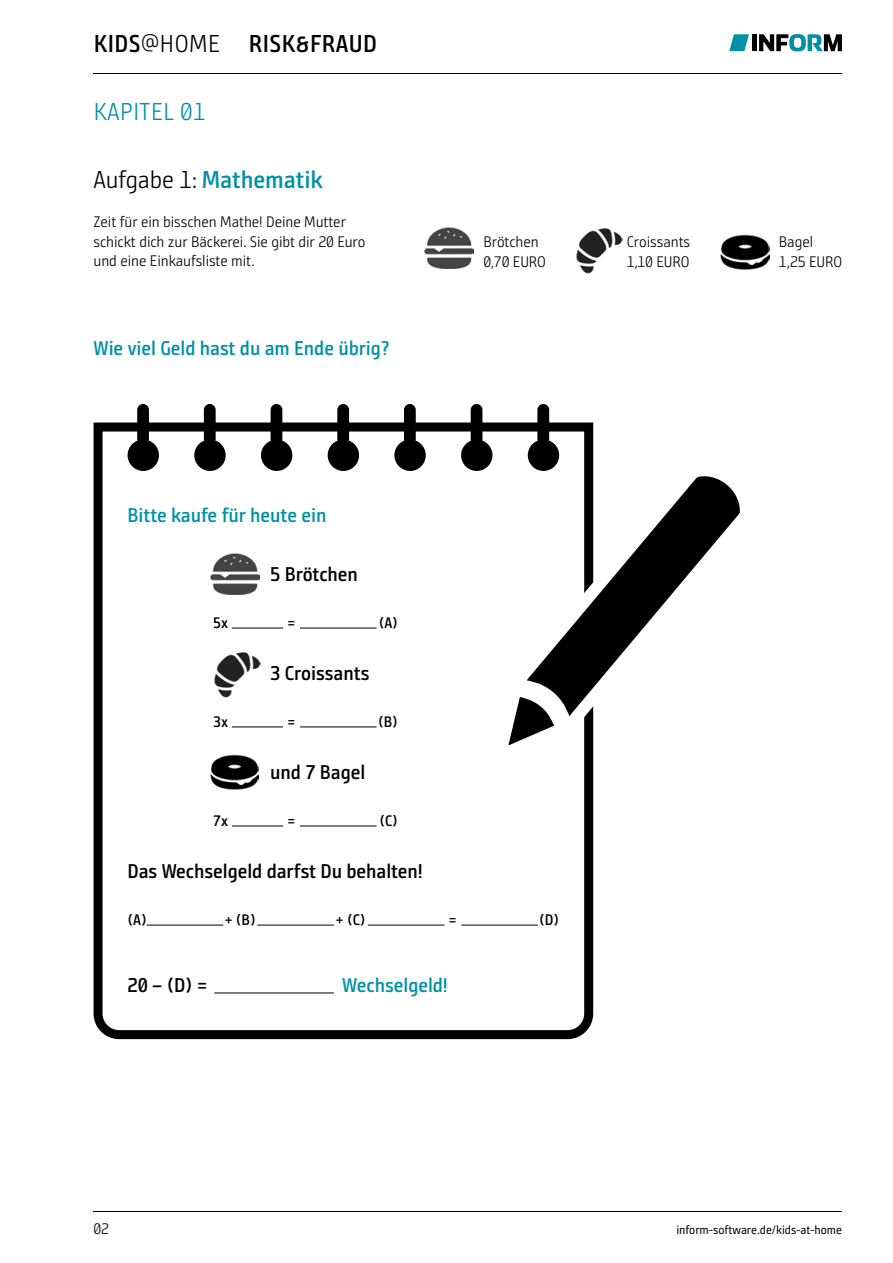
<style>
.page{position:relative;width:893px;height:1263px;background:#fff}
.page>*{position:absolute;margin:0;border:0;box-sizing:border-box;transform-origin:0 0}
.t1{font:700 24.45px "Bunday Sans Pro SG Se";letter-spacing:-.005em;color:#0091a7}
.t2{font:700 24.45px "Bunday Sans Pro SG Se";letter-spacing:.02em;color:#000}
.t3{font:24.45px "Bunday Sans Pro SG Se Ligh";letter-spacing:.02em;color:#0091a7}
.t4{font:700 19.95px "Bunday Sans Pro SG Se";letter-spacing:-.005em;color:#000}
.t5{font:700 19.95px "Bunday Sans Pro SG Se";letter-spacing:-.005em;color:#0091a7}
.t6{font:15.3px/19.5px "Bunday Sans Pro SG Se Ligh";letter-spacing:-.005em;color:#000}
.t7{font:700 15.3px "Bunday Sans Pro SG Se";color:#000}
.t8{font:12.15px "Bunday Sans Pro SG";letter-spacing:-.005em;color:#000}
.s1{font-family:"Bunday Sans Pro SG Se Ligh";font-weight:400}
.s2{font-family:"Bunday Sans Pro SG Se Ligh";font-weight:400;color:#000}
</style>
<div class="page">
<hr style="left:94px;top:74px;width:748px;height:1px;background:#000">
<svg style="left:729px;top:34px;width:20px;height:17px"></svg>
<svg style="left:759px;top:34px;width:83px;height:17px"></svg>
<div style="left:752px;top:34px;width:5px;height:17px;background:#000"></div>
<img style="left:424px;top:227px;width:49px;height:41px">
<img style="left:576px;top:228px;width:46px;height:46px">
<img style="left:720px;top:234px;width:49px;height:36px">
<hr style="left:94px;top:1211px;width:748px;height:1px;background:#000">
<svg style="left:93px;top:418px;width:501px;height:622px"></svg>
<div style="left:128px;top:440px;width:31px;height:31px;background:#000;border-radius:50%"></div>
<div style="left:137px;top:404px;width:12px;height:41px;background:#000;border-radius:6px"></div>
<div style="left:194px;top:440px;width:32px;height:31px;background:#000;border-radius:50%"></div>
<div style="left:204px;top:404px;width:12px;height:41px;background:#000;border-radius:6px"></div>
<div style="left:261px;top:440px;width:31px;height:31px;background:#000;border-radius:50%"></div>
<div style="left:271px;top:404px;width:11px;height:41px;background:#000;border-radius:6px"></div>
<div style="left:328px;top:440px;width:31px;height:31px;background:#000;border-radius:50%"></div>
<div style="left:337px;top:404px;width:12px;height:41px;background:#000;border-radius:6px"></div>
<div style="left:394px;top:440px;width:32px;height:31px;background:#000;border-radius:50%"></div>
<div style="left:404px;top:404px;width:12px;height:41px;background:#000;border-radius:6px"></div>
<div style="left:461px;top:440px;width:31px;height:31px;background:#000;border-radius:50%"></div>
<div style="left:471px;top:404px;width:11px;height:41px;background:#000;border-radius:6px"></div>
<div style="left:528px;top:440px;width:31px;height:31px;background:#000;border-radius:50%"></div>
<div style="left:537px;top:404px;width:12px;height:41px;background:#000;border-radius:6px"></div>
<img style="left:211px;top:553px;width:49px;height:41px">
<hr style="left:232px;top:628px;width:51px;height:1px;background:#000">
<hr style="left:300px;top:628px;width:77px;height:1px;background:#000">
<hr style="left:232px;top:726px;width:51px;height:1px;background:#000">
<hr style="left:300px;top:726px;width:77px;height:1px;background:#000">
<img style="left:207px;top:644px;width:53px;height:54px">
<hr style="left:232px;top:826px;width:51px;height:1px;background:#000">
<hr style="left:300px;top:826px;width:77px;height:1px;background:#000">
<hr style="left:147px;top:925px;width:76px;height:1px;background:#000">
<hr style="left:214px;top:992px;width:120px;height:1px;background:#000">
<hr style="left:257px;top:925px;width:77px;height:1px;background:#000">
<hr style="left:368px;top:925px;width:76px;height:1px;background:#000">
<hr style="left:461px;top:925px;width:77px;height:1px;background:#000">
<img style="left:210px;top:752px;width:49px;height:39px">
<svg style="left:482px;top:461px;width:258px;height:315px"></svg>
<h1 class="t2" style="left:94px;top:28px;width:285px">KIDS<span class="s1">@HOME</span> RISK&amp;FRAUD</h1>
<h1 class="t3" style="left:94px;top:96px;width:113px">KAPITEL 01</h1>
<h1 class="t1" style="left:94px;top:164px;width:231px"><span class="s2">Aufgabe 1:</span> Mathematik</h1>
<p class="t6" style="left:94px;top:212px;width:273px">Zeit für ein bisschen Mathe! Deine Mutter schickt dich zur Bäckerei. Sie gibt dir 20 Euro und eine Einkaufsliste mit.</p>
<h2 class="t5" style="left:94px;top:335px;width:297px">Wie viel Geld hast du am Ende übrig?</h2>
<h2 class="t5" style="left:128px;top:502px;width:200px">Bitte kaufe für heute ein</h2>
<h2 class="t4" style="left:270px;top:561px;width:89px">5 Brötchen</h2>
<p class="t7" style="left:213px;top:613px;width:16px">5x</p>
<p class="t7" style="left:288px;top:613px;width:9px">=</p>
<p class="t7" style="left:379px;top:613px;width:21px">(A)</p>
<h2 class="t4" style="left:270px;top:660px;width:101px">3 Croissants</h2>
<p class="t7" style="left:213px;top:711px;width:16px">3x</p>
<p class="t7" style="left:288px;top:711px;width:9px">=</p>
<p class="t7" style="left:378px;top:711px;width:21px">(B)</p>
<h2 class="t4" style="left:270px;top:759px;width:97px">und 7 Bagel</h2>
<p class="t7" style="left:213px;top:811px;width:16px">7x</p>
<p class="t7" style="left:288px;top:811px;width:9px">=</p>
<p class="t7" style="left:379px;top:811px;width:20px">(C)</p>
<h2 class="t4" style="left:128px;top:858px;width:297px">Das Wechselgeld darfst Du behalten!</h2>
<p class="t6" style="left:483px;top:232px;width:64px">Brötchen<br>0,70 EURO</p>
<p class="t6" style="left:627px;top:232px;width:65px">Croissants<br>1,10 EURO</p>
<p class="t6" style="left:779px;top:232px;width:65px">Bagel<br>1,25 EURO</p>
<p class="t7" style="left:128px;top:910px;width:21px">(A)</p>
<p class="t7" style="left:225px;top:910px;width:33px">+ (B)</p>
<p class="t7" style="left:336px;top:910px;width:31px">+ (C)</p>
<p class="t7" style="left:449px;top:910px;width:9px">=</p>
<p class="t7" style="left:539px;top:910px;width:22px">(D)</p>
<h2 class="t4" style="left:128px;top:972px;width:81px">20 – (D) =</h2>
<h2 class="t5" style="left:342px;top:972px;width:107px">Wechselgeld!</h2>
<p class="t6" style="left:94px;top:1219px;width:17px">02</p>
<p class="t8" style="left:676px;top:1222px;width:167px">inform-software.de/kids-at-home</p>
</div>
